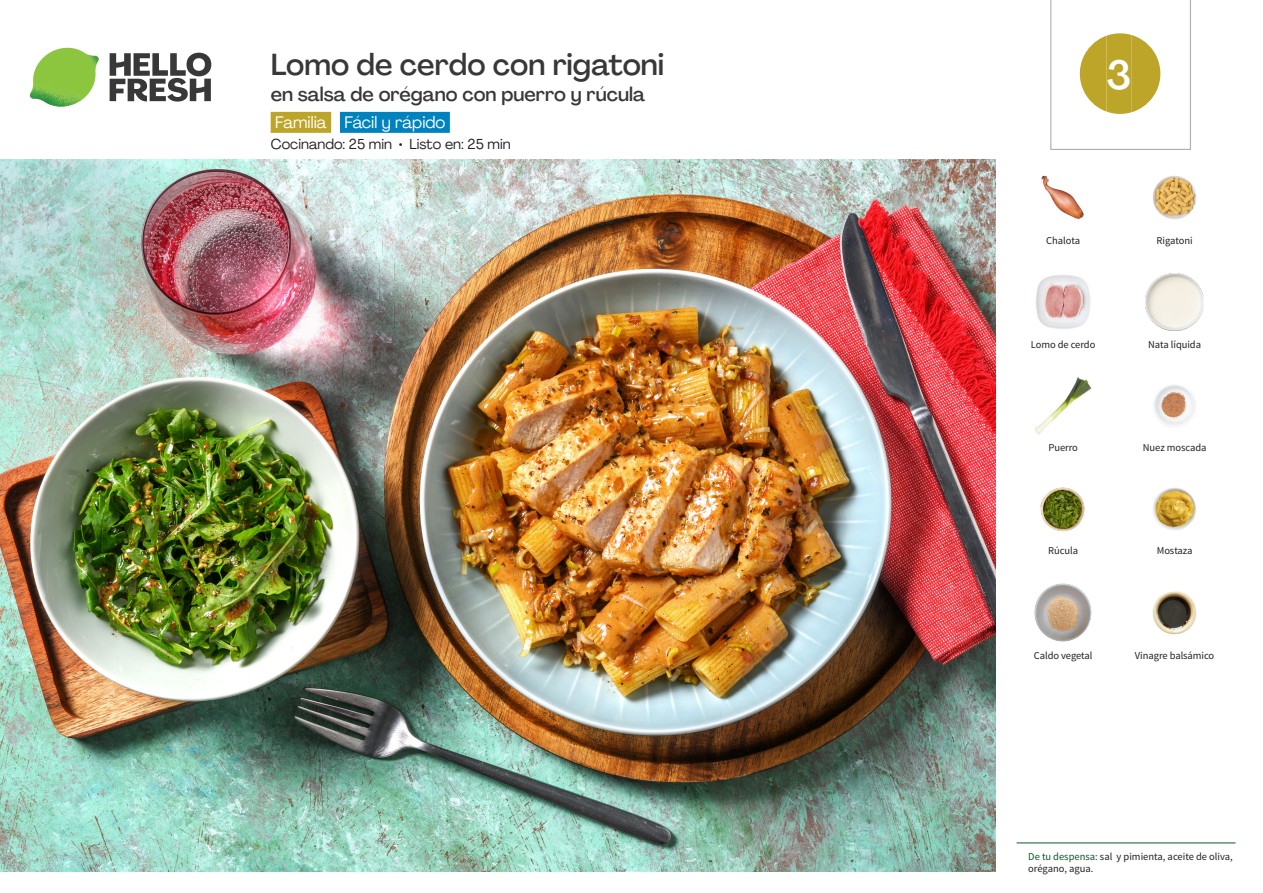
<style>
.page{position:relative;width:1263px;height:893px;background:#fff}
.page>*{position:absolute;margin:0;border:0;box-sizing:border-box;transform-origin:0 0}
._24_Recipe_Nr_Bag{font:500 40.5px "Agrandir";color:#fff}
._15_Titel_UK{font:500 30px "Agrandir";color:#383839}
._15_Titel_UK-2{font:500 19.5px "Agrandir";color:#383839}
._02_Box_Type{font:16.5px "Agrandir";color:#fff}
._02_Box_Type-2{font:14.25px "Agrandir";color:#231f20}
._18_FRONT_ingredient{font:10.5px/12px "Source Sans Pro";letter-spacing:-.005em;color:#231f20}
.s1{color:#0e572c}
</style>
<div class="page">
<svg style="left:110px;top:53px;width:101px;height:49px"></svg>
<img style="left:30px;top:48px;width:69px;height:59px">
<img style="left:0;top:159px;width:995px;height:713px">
<div style="left:271px;top:112px;width:60px;height:21px;background:#bda529"></div>
<div style="left:340px;top:112px;width:110px;height:21px;background:#0082bf"></div>
<hr style="left:1016px;top:843px;width:219px;height:1px;background:#0e572c">
<img style="left:1041px;top:175px;width:43px;height:44px">
<img style="left:1153px;top:176px;width:43px;height:43px">
<img style="left:1146px;top:273px;width:57px;height:58px">
<img style="left:1036px;top:275px;width:55px;height:54px">
<img style="left:1154px;top:385px;width:41px;height:42px">
<img style="left:1035px;top:377px;width:57px;height:57px">
<img style="left:1153px;top:487px;width:43px;height:43px">
<img style="left:1040px;top:487px;width:45px;height:45px">
<img style="left:1152px;top:591px;width:45px;height:44px">
<img style="left:1034px;top:584px;width:58px;height:57px">
<svg style="left:1050px;top:0;width:141px;height:150px"></svg>
<p class="_15_Titel_UK" style="left:271px;top:46px;width:395px">Lomo de cerdo con rigatoni</p>
<p class="_15_Titel_UK-2" style="left:271px;top:82px;width:376px">en salsa de orégano con puerro y rúcula</p>
<p class="_02_Box_Type" style="left:275px;top:112px;width:172px">Familia Fácil y rápido</p>
<p class="_02_Box_Type-2" style="left:271px;top:136px;width:241px">Cocinando: 25 min • Listo en: 25 min</p>
<p class="_24_Recipe_Nr_Bag" style="left:1106px;top:50px;width:26px">3</p>
<p class="_18_FRONT_ingredient" style="left:1046px;top:235px;width:35px">Chalota</p>
<p class="_18_FRONT_ingredient" style="left:1156px;top:235px;width:38px">Rigatoni</p>
<p class="_18_FRONT_ingredient" style="left:1031px;top:339px;width:66px">Lomo de cerdo</p>
<p class="_18_FRONT_ingredient" style="left:1148px;top:339px;width:54px">Nata líquida</p>
<p class="_18_FRONT_ingredient" style="left:1048px;top:441px;width:31px">Puerro</p>
<p class="_18_FRONT_ingredient" style="left:1143px;top:441px;width:65px">Nuez moscada</p>
<p class="_18_FRONT_ingredient" style="left:1048px;top:545px;width:32px">Rúcula</p>
<p class="_18_FRONT_ingredient" style="left:1157px;top:545px;width:37px">Mostaza</p>
<p class="_18_FRONT_ingredient" style="left:1034px;top:649px;width:60px">Caldo vegetal</p>
<p class="_18_FRONT_ingredient" style="left:1135px;top:649px;width:81px">Vinagre balsámico</p>
<p class="_18_FRONT_ingredient" style="left:1028px;top:850px;width:206px"><span class="s1">De tu despensa:</span> sal y pimienta, aceite de oliva, orégano, agua.</p>
</div>
